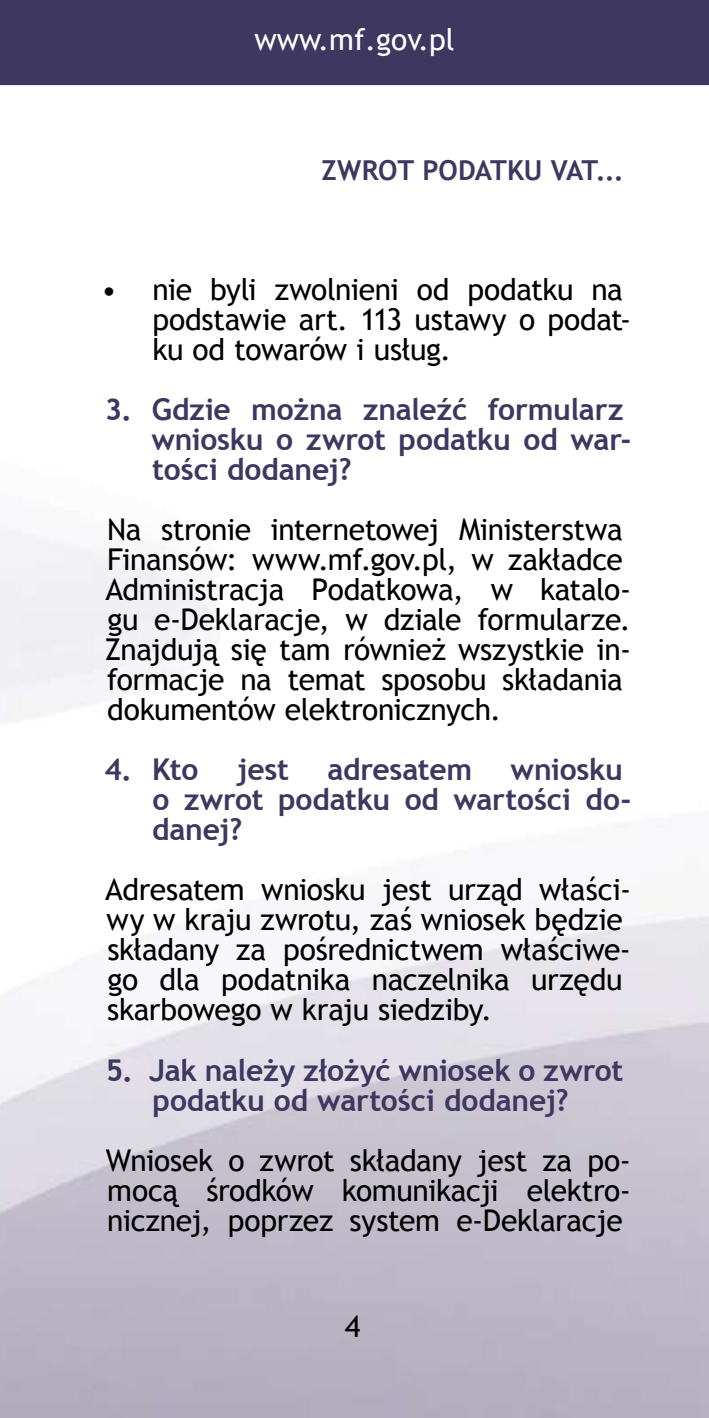
<style>
.page{position:relative;width:709px;height:1418px;background:#fff}
.page>*{position:absolute;margin:0;border:0;box-sizing:border-box;transform-origin:0 0}
.t1{font:30px/30px "Trebuchet MS";letter-spacing:-.015em;color:#000}
.t2{font:700 30px/30px "Trebuchet MS";letter-spacing:-.01em;color:#3e3760}
.t3{font:30px "Trebuchet MS";color:#fff}
.t4{font:700 27.5px "Trebuchet MS";letter-spacing:-.005em;color:#3e3760}
</style>
<div class="page">
<div style="left:0;top:0;width:709px;height:85px;background:#3e3760"></div>
<p class="t3" style="left:254px;top:22px;width:202px">www.mf.gov.pl</p>
<p class="t4" style="left:321px;top:153px;width:304px">Zwrot podatku VAT...</p>
<p class="t1" style="left:152px;top:275px;width:480px;text-indent:-51px">• nie byli zwolnieni od podatku na podstawie art. 113 ustawy o podat&shy;ku od towarów i usług.</p>
<p class="t2" style="left:151px;top:394px;width:481px;text-indent:-47px">3. Gdzie można znaleźć formularz wniosku o zwrot podatku od war&shy;tości dodanej?</p>
<p class="t1" style="left:105px;top:515px;width:528px">Na stronie internetowej Ministerstwa Finansów: www.mf.gov.pl, w zakładce Administracja Podatkowa, w katalo&shy;gu e-Deklaracje, w dziale formularze.<br>Znajdują się tam również wszystkie in&shy;formacje na temat sposobu składania dokumentów elektronicznych.</p>
<p class="t2" style="left:104px;top:754px;width:96px">4. Kto</p>
<p class="t2" style="left:237px;top:754px;width:54px">jest</p>
<p class="t2" style="left:327px;top:754px;width:146px">adresatem</p>
<p class="t2" style="left:152px;top:754px;width:481px;text-indent:358px">wniosku o zwrot podatku od wartości do&shy;danej?</p>
<p class="t1" style="left:105px;top:875px;width:527px">Adresatem wniosku jest urząd właści&shy;wy w kraju zwrotu, zaś wniosek będzie składany za pośrednictwem właściwe&shy;go dla podatnika naczelnika urzędu skarbowego w kraju siedziby.</p>
<p class="t2" style="left:106px;top:1054px;width:519px;text-align:center">5. Jak należy złożyć wniosek o zwrot podatku od wartości dodanej?</p>
<p class="t1" style="left:106px;top:1145px;width:526px;text-align:justify">Wniosek o zwrot składany jest za po&shy;mocą środków komunikacji elektro&shy;nicznej, poprzez system e-Deklaracje</p>
<p class="t1" style="left:345px;top:1311px;width:17px">4</p>
</div>
